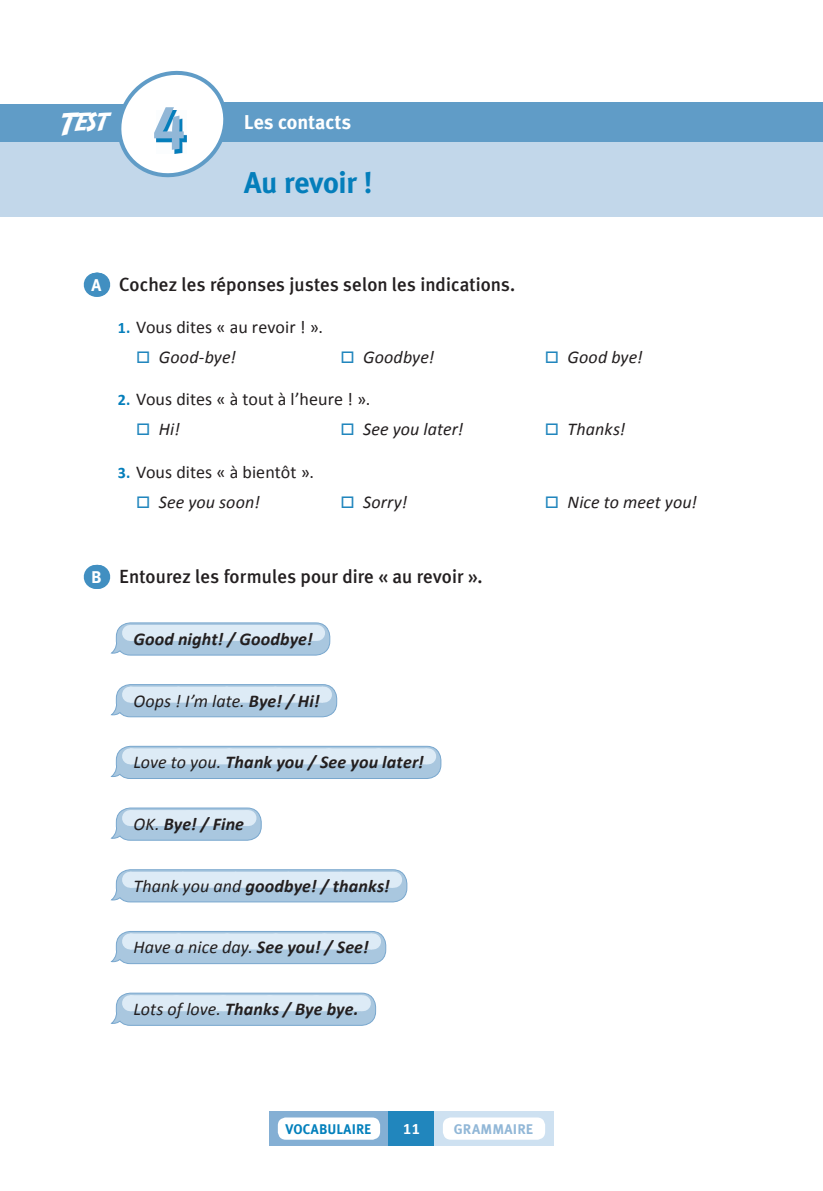
<style>
.page{position:relative;width:823px;height:1191px;background:#fff}
.page>*{position:absolute;margin:0;border:0;box-sizing:border-box;transform-origin:0 0}
.t1{font:31.2px "Adventure";color:#fff}
.t2{font:700 30px "Meta Plus";letter-spacing:-.01em;color:#047ebb}
.t3{font:700 20px "Meta Plus";letter-spacing:.005em;color:#fff}
.t4{font:500 19px "Meta Plus";color:#231f20}
.t5{font:italic 700 18px "Calibri";letter-spacing:.01em;color:#231f20}
.t6{font:italic 18px "Calibri";letter-spacing:.005em;color:#231f20}
.t7{font:18px/30px "Calibri";letter-spacing:.005em;color:#231f20}
.t8{font:700 16px "Calibri";color:#fff}
.t9{font:700 14px "Meta Plus";letter-spacing:.01em;color:#0380bc}
.t10{font:700 14px "Meta Plus";letter-spacing:.01em;color:#91b7d7}
.s1{font-family:"Meta Plus";font-weight:700;font-size:60px;color:#91b7d7}
.s2{font-weight:700;font-size:17px;color:#fff}
.s3{font-weight:700;font-size:16px;color:#047ebb}
.s4{font-style:italic}
.s5{font-weight:700}
.s6{font-weight:400}
</style>
<div class="page">
<div style="left:434px;top:1111px;width:119px;height:34px;background:#cee1f1"></div>
<div style="left:269px;top:1111px;width:119px;height:34px;background:#84afd4"></div>
<div style="left:442px;top:1117px;width:103px;height:22px;background:#fff;border-radius:8px"></div>
<div style="left:278px;top:1117px;width:102px;height:22px;background:#fff;border-radius:8px"></div>
<div style="left:388px;top:1111px;width:46px;height:34px;background:#2186bd"></div>
<div style="left:0;top:142px;width:822px;height:75px;background:#c2d7ea"></div>
<svg style="left:96px;top:273px;width:2px;height:24px"></svg>
<svg style="left:96px;top:565px;width:2px;height:24px"></svg>
<div style="left:116px;top:623px;width:213px;height:32px;background:#a9c7df;border-radius:14px"></div>
<div style="left:116px;top:622px;width:214px;height:33px;border:1px solid #78a7ce;border-radius:14px"></div>
<div style="left:130px;top:625px;width:186px;height:16px;background:#ddebf6"></div>
<svg style="left:316px;top:625px;width:1px;height:16px"></svg>
<div style="left:116px;top:684px;width:220px;height:33px;background:#a9c7df;border-radius:14px"></div>
<div style="left:116px;top:684px;width:221px;height:33px;border:1px solid #78a7ce;border-radius:14px"></div>
<div style="left:130px;top:686px;width:193px;height:16px;background:#ddebf6"></div>
<svg style="left:178px;top:686px;width:121px;height:1px"></svg>
<svg style="left:323px;top:686px;width:1px;height:16px"></svg>
<div style="left:116px;top:746px;width:324px;height:32px;background:#a9c7df;border-radius:14px"></div>
<div style="left:116px;top:746px;width:325px;height:33px;border:1px solid #78a7ce;border-radius:14px"></div>
<div style="left:130px;top:748px;width:297px;height:16px;background:#ddebf6"></div>
<svg style="left:181px;top:748px;width:221px;height:1px"></svg>
<svg style="left:427px;top:748px;width:1px;height:16px"></svg>
<div style="left:116px;top:808px;width:145px;height:32px;background:#a9c7df;border-radius:14px"></div>
<div style="left:116px;top:807px;width:145px;height:33px;border:1px solid #78a7ce;border-radius:14px"></div>
<div style="left:130px;top:810px;width:117px;height:16px;background:#ddebf6"></div>
<svg style="left:247px;top:810px;width:1px;height:16px"></svg>
<div style="left:116px;top:869px;width:290px;height:33px;background:#a9c7df;border-radius:14px"></div>
<div style="left:116px;top:869px;width:291px;height:33px;border:1px solid #78a7ce;border-radius:14px"></div>
<div style="left:130px;top:871px;width:263px;height:16px;background:#ddebf6"></div>
<svg style="left:182px;top:871px;width:184px;height:1px"></svg>
<svg style="left:393px;top:871px;width:1px;height:16px"></svg>
<div style="left:116px;top:931px;width:269px;height:32px;background:#a9c7df;border-radius:14px"></div>
<div style="left:116px;top:931px;width:270px;height:33px;border:1px solid #78a7ce;border-radius:14px"></div>
<div style="left:130px;top:933px;width:242px;height:16px;background:#ddebf6"></div>
<svg style="left:178px;top:933px;width:169px;height:1px"></svg>
<svg style="left:372px;top:933px;width:1px;height:16px"></svg>
<div style="left:116px;top:993px;width:259px;height:32px;background:#a9c7df;border-radius:14px"></div>
<div style="left:116px;top:992px;width:260px;height:33px;border:1px solid #78a7ce;border-radius:14px"></div>
<div style="left:130px;top:995px;width:232px;height:16px;background:#ddebf6"></div>
<svg style="left:362px;top:995px;width:1px;height:16px"></svg>
<svg style="left:110px;top:625px;width:21px;height:29px"></svg>
<svg style="left:111px;top:686px;width:20px;height:29px"></svg>
<svg style="left:110px;top:748px;width:21px;height:29px"></svg>
<svg style="left:110px;top:810px;width:21px;height:29px"></svg>
<svg style="left:111px;top:871px;width:20px;height:29px"></svg>
<svg style="left:110px;top:933px;width:21px;height:29px"></svg>
<svg style="left:110px;top:995px;width:21px;height:29px"></svg>
<div style="left:196px;top:102px;width:626px;height:40px;background:#609cc7"></div>
<div style="left:0;top:104px;width:124px;height:38px;background:#609cc7"></div>
<svg style="left:119px;top:70px;width:105px;height:108px"></svg>
<img style="left:156px;top:110px;width:30px;height:43px">
<h1 class="t1" style="left:58px;top:103px;width:129px">Test <span class="s1">4</span></h1>
<p class="t3" style="left:244px;top:114px;width:109px">Les contacts</p>
<h2 class="t2" style="left:244px;top:171px;width:130px">Au revoir !</h2>
<p class="t4" style="left:91px;top:277px;width:425px"><span class="s2">A</span> Cochez les réponses justes selon les indications.</p>
<p class="t7" style="left:159px;top:312px;width:165px;text-indent:-41px"><span class="s3">1.</span> Vous dites « au revoir ! ».<br><span class="s4">Good-bye!</span></p>
<p class="t6" style="left:363px;top:346px;width:73px">Goodbye!</p>
<p class="t6" style="left:567px;top:346px;width:77px">Good bye!</p>
<p class="t7" style="left:159px;top:384px;width:213px;text-indent:-41px"><span class="s3">2.</span> Vous dites « à tout à l’heure ! ».<br><span class="s4">Hi!</span></p>
<p class="t6" style="left:363px;top:418px;width:101px">See you later!</p>
<p class="t6" style="left:567px;top:418px;width:59px">Thanks!</p>
<p class="t7" style="left:159px;top:456px;width:156px;text-indent:-41px"><span class="s3">3.</span> Vous dites « à bientôt ».<br><span class="s4">See you soon!</span></p>
<p class="t6" style="left:363px;top:490px;width:46px">Sorry!</p>
<p class="t6" style="left:567px;top:490px;width:131px">Nice to meet you!</p>
<p class="t4" style="left:91px;top:569px;width:392px"><span class="s2">B</span> Entourez les formules pour dire « au revoir ».</p>
<p class="t5" style="left:133px;top:628px;width:181px">Good night! / Goodbye!</p>
<p class="t6" style="left:133px;top:689px;width:188px">Oops ! I’m late. <span class="s5">Bye! / Hi!</span></p>
<p class="t5" style="left:133px;top:751px;width:292px"><span class="s6">Love to you.</span> Thank you / See you later!</p>
<p class="t5" style="left:133px;top:813px;width:112px"><span class="s6">OK.</span> Bye! / Fine</p>
<p class="t5" style="left:133px;top:874px;width:258px"><span class="s6">Thank you and</span> goodbye! / thanks!</p>
<p class="t6" style="left:133px;top:936px;width:237px">Have a nice day. <span class="s5">See you! / See!</span></p>
<p class="t5" style="left:133px;top:998px;width:226px"><span class="s6">Lots of love.</span> Thanks / Bye bye.</p>
<p class="t9" style="left:285px;top:1123px;width:87px">VOCABULAIRE</p>
<p class="t8" style="left:403px;top:1119px;width:18px">11</p>
<p class="t10" style="left:453px;top:1123px;width:81px">GRAMMAIRE</p>
</div>
